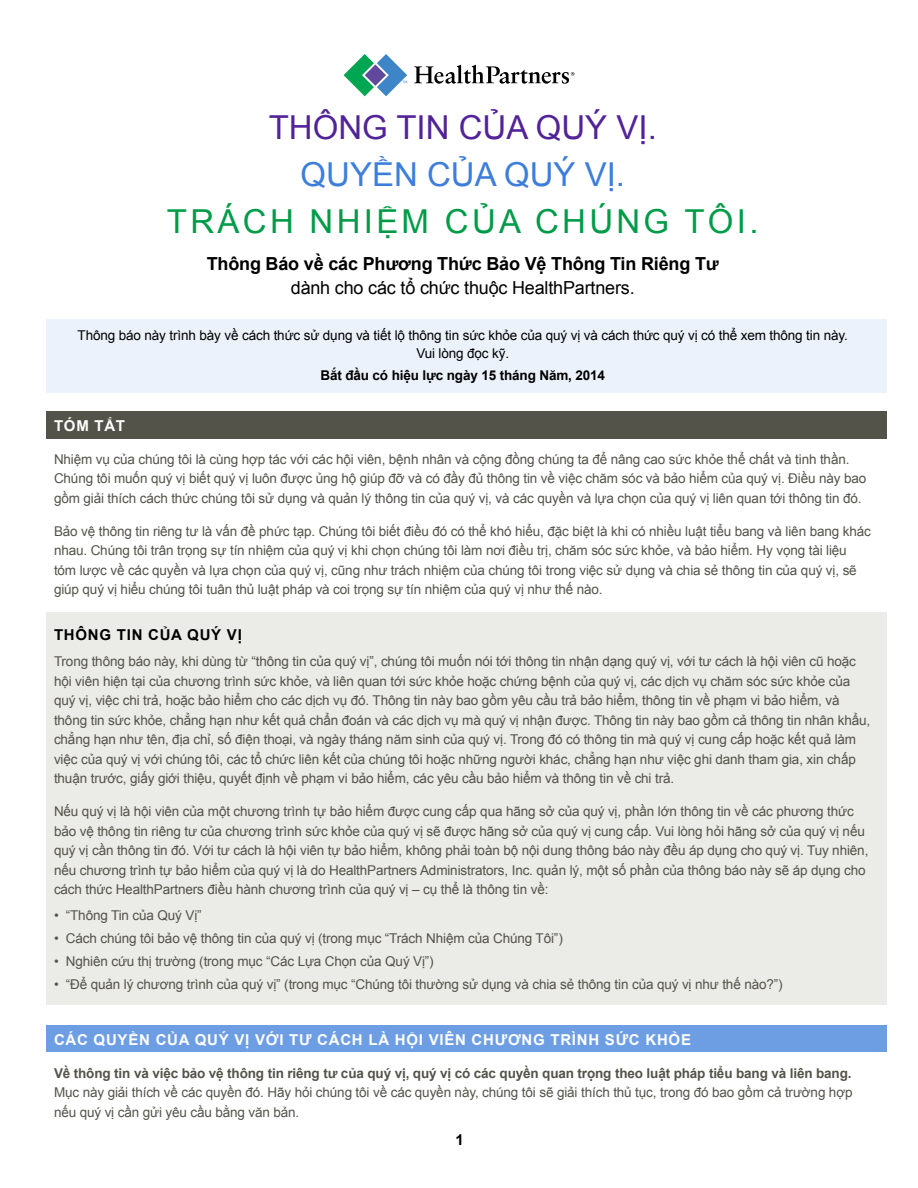
<style>
.page{position:relative;width:918px;height:1188px;background:#fff}
.page>*{position:absolute;margin:0;border:0;box-sizing:border-box;transform-origin:0 0}
.t1{font:33px "Arial";letter-spacing:.1em;color:#009b48}
.t2{font:33px "Arial";color:#522398}
.t3{font:33px "Arial";color:#3d7edb}
.t4{font:700 18px "Arial";letter-spacing:-.01em;color:#000}
.t5{font:18px "Arial";letter-spacing:-.01em;color:#000}
.t6{font:700 15px "Arial";letter-spacing:.05em;color:#fff}
.t7{font:700 15px "Arial";letter-spacing:.05em;color:#000}
.t8{font:13.5px/19.5px "Arial";letter-spacing:-.01em;color:#54534a}
.t9{font:13.5px/18px "Arial";letter-spacing:-.01em;color:#000;text-align:center}
.t10{font:700 13.5px "Arial";letter-spacing:-.01em;color:#54534a}
.t11{font:700 13.5px "Arial";letter-spacing:-.01em;color:#000}
</style>
<div class="page">
<div style="left:46px;top:612px;width:841px;height:392px;background:#ebebe7"></div>
<div style="left:46px;top:412px;width:841px;height:27px;background:#54534a"></div>
<div style="left:46px;top:1025px;width:841px;height:27px;background:#6d9ee4"></div>
<div style="left:46px;top:320px;width:841px;height:73px;background:#ecf2fb"></div>
<svg style="left:344px;top:54px;width:63px;height:42px"></svg>
<svg style="left:414px;top:65px;width:160px;height:19px"></svg>
<h1 class="t2" style="left:269px;top:106px;width:390px">THÔNG TIN CỦA QUÝ VỊ.</h1>
<h1 class="t3" style="left:301px;top:153px;width:326px">QUYỀN CỦA QUÝ VỊ.</h1>
<h1 class="t1" style="left:167px;top:200px;width:593px">TRÁCH NHIỆM CỦA CHÚNG TÔI.</h1>
<h2 class="t4" style="left:207px;top:252px;width:514px">Thông Báo về các Phương Thức Bảo Vệ Thông Tin Riêng Tư</h2>
<h2 class="t5" style="left:291px;top:276px;width:345px">dành cho các tổ chức thuộc HealthPartners.</h2>
<p class="t9" style="left:78px;top:326px;width:772px">Thông báo này trình bày về cách thức sử dụng và tiết lộ thông tin sức khỏe của quý vị và cách thức quý vị có thể xem thông tin này.<br>Vui lòng đọc kỹ.</p>
<p class="t11" style="left:320px;top:366px;width:286px">Bắt đầu có hiệu lực ngày 15 tháng Năm, 2014</p>
<p class="t6" style="left:54px;top:415px;width:73px">TÓM TẮT</p>
<p class="t8" style="left:54px;top:449px;width:814px">Nhiệm vụ của chúng tôi là cùng hợp tác với các hội viên, bệnh nhân và cộng đồng chúng ta để nâng cao sức khỏe thể chất và tinh thần.<br>Chúng tôi muốn quý vị biết quý vị luôn được ủng hộ giúp đỡ và có đầy đủ thông tin về việc chăm sóc và bảo hiểm của quý vị. Điều này bao gồm giải thích cách thức chúng tôi sử dụng và quản lý thông tin của quý vị, và các quyền và lựa chọn của quý vị liên quan tới thông tin đó.</p>
<p class="t8" style="left:54px;top:521px;width:818px">Bảo vệ thông tin riêng tư là vấn đề phức tạp. Chúng tôi biết điều đó có thể khó hiểu, đặc biệt là khi có nhiều luật tiểu bang và liên bang khác nhau. Chúng tôi trân trọng sự tín nhiệm của quý vị khi chọn chúng tôi làm nơi điều trị, chăm sóc sức khỏe, và bảo hiểm. Hy vọng tài liệu tóm lược về các quyền và lựa chọn của quý vị, cũng như trách nhiệm của chúng tôi trong việc sử dụng và chia sẻ thông tin của quý vị, sẽ giúp quý vị hiểu chúng tôi tuân thủ luật pháp và coi trọng sự tín nhiệm của quý vị như thế nào.</p>
<p class="t7" style="left:54px;top:625px;width:189px">THÔNG TIN CỦA QUÝ VỊ</p>
<p class="t8" style="left:54px;top:652px;width:818px">Trong thông báo này, khi dùng từ “thông tin của quý vị”, chúng tôi muốn nói tới thông tin nhận dạng quý vị, với tư cách là hội viên cũ hoặc hội viên hiện tại của chương trình sức khỏe, và liên quan tới sức khỏe hoặc chứng bệnh của quý vị, các dịch vụ chăm sóc sức khỏe của quý vị, việc chi trả, hoặc bảo hiểm cho các dịch vụ đó. Thông tin này bao gồm yêu cầu trả bảo hiểm, thông tin về phạm vi bảo hiểm, và thông tin sức khỏe, chẳng hạn như kết quả chẩn đoán và các dịch vụ mà quý vị nhận được. Thông tin này bao gồm cả thông tin nhân khẩu, chẳng hạn như tên, địa chỉ, số điện thoại, và ngày tháng năm sinh của quý vị. Trong đó có thông tin mà quý vị cung cấp hoặc kết quả làm việc của quý vị với chúng tôi, các tổ chức liên kết của chúng tôi hoặc những người khác, chẳng hạn như việc ghi danh tham gia, xin chấp thuận trước, giấy giới thiệu, quyết định về phạm vi bảo hiểm, các yêu cầu bảo hiểm và thông tin về chi trả.</p>
<p class="t8" style="left:54px;top:802px;width:816px">Nếu quý vị là hội viên của một chương trình tự bảo hiểm được cung cấp qua hãng sở của quý vị, phần lớn thông tin về các phương thức bảo vệ thông tin riêng tư của chương trình sức khỏe của quý vị sẽ được hãng sở của quý vị cung cấp. Vui lòng hỏi hãng sở của quý vị nếu quý vị cần thông tin đó. Với tư cách là hội viên tự bảo hiểm, không phải toàn bộ nội dung thông báo này đều áp dụng cho quý vị. Tuy nhiên, nếu chương trình tự bảo hiểm của quý vị là do HealthPartners Administrators, Inc. quản lý, một số phần của thông báo này sẽ áp dụng cho cách thức HealthPartners điều hành chương trình của quý vị – cụ thể là thông tin về:</p>
<p class="t8" style="left:54px;top:906px;width:149px">• “Thông Tin của Quý Vị”</p>
<p class="t8" style="left:54px;top:929px;width:510px">• Cách chúng tôi bảo vệ thông tin của quý vị (trong mục “Trách Nhiệm của Chúng Tôi”)</p>
<p class="t8" style="left:54px;top:952px;width:381px">• Nghiên cứu thị trường (trong mục “Các Lựa Chọn của Quý Vị”)</p>
<p class="t8" style="left:54px;top:975px;width:730px">• “Để quản lý chương trình của quý vị” (trong mục “Chúng tôi thường sử dụng và chia sẻ thông tin của quý vị như thế nào?”)</p>
<p class="t6" style="left:54px;top:1030px;width:639px">CÁC QUYỀN CỦA QUÝ VỊ VỚI TƯ CÁCH LÀ HỘI VIÊN CHƯƠNG TRÌNH SỨC KHỎE</p>
<p class="t10" style="left:54px;top:1064px;width:799px">Về thông tin và việc bảo vệ thông tin riêng tư của quý vị, quý vị có các quyền quan trọng theo luật pháp tiểu bang và liên bang.</p>
<p class="t8" style="left:54px;top:1083px;width:800px">Mục này giải thích về các quyền đó. Hãy hỏi chúng tôi về các quyền này, chúng tôi sẽ giải thích thủ tục, trong đó bao gồm cả trường hợp nếu quý vị cần gửi yêu cầu bằng văn bản.</p>
<p class="t7" style="left:455px;top:1130px;width:10px">1</p>
</div>
